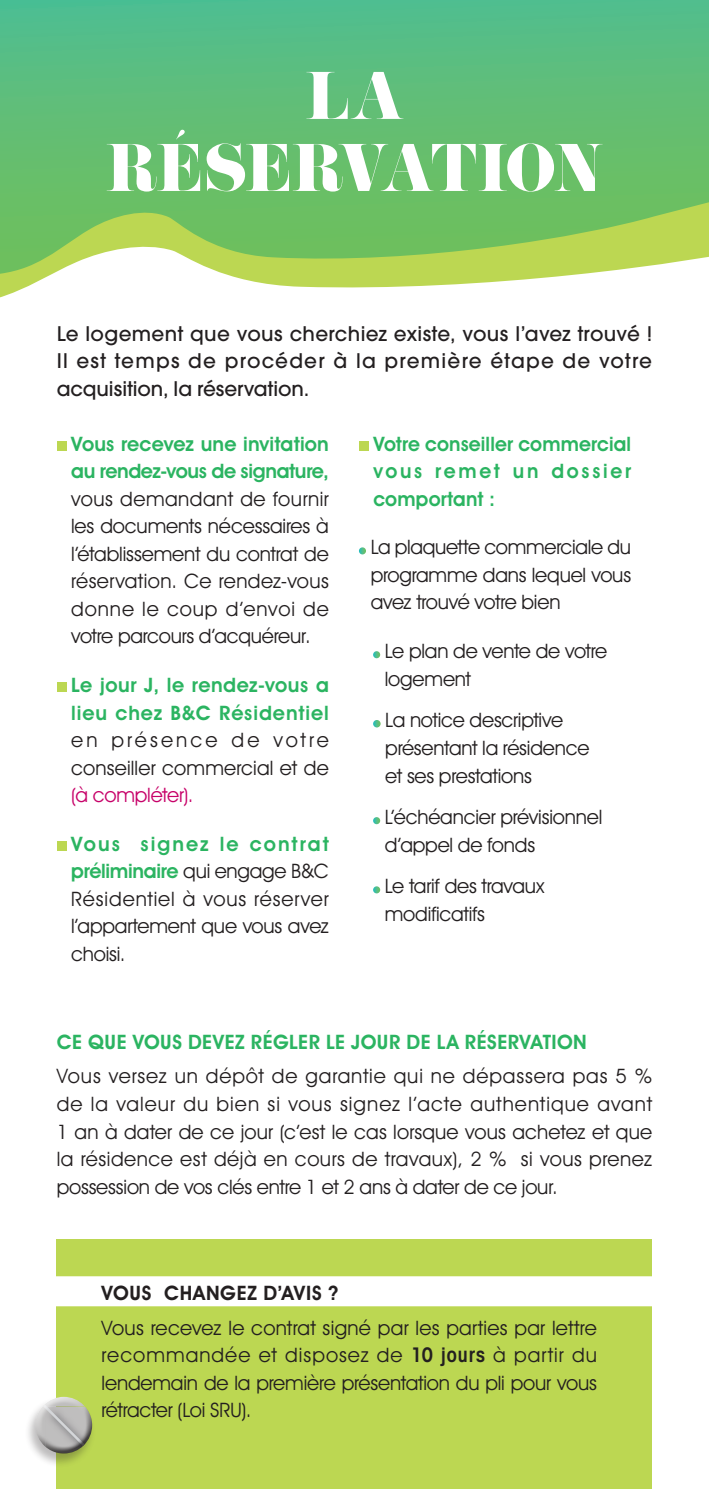
<style>
.page{position:relative;width:709px;height:1489px;background:#fff}
.page>*{position:absolute;margin:0;border:0;box-sizing:border-box;transform-origin:0 0}
.t1{font:60px "Pistilli";letter-spacing:-.04em;color:#fff}
.t2{font:20px/27.5px "Avant Garde IT Cby BT";letter-spacing:-.01em;color:#231f20;text-align:justify}
.t3{font:600 20px/27.5px "Avant Garde IT Cby BT";letter-spacing:.025em;color:#2bb461;text-align:justify}
.t4{font:500 20px/27.5px "ITC Avant Garde Std";letter-spacing:.01em;color:#231f20;text-align:justify}
.t5{font:600 20px "Avant Garde IT Cby BT";letter-spacing:.035em;color:#231f20}
.s1{font-weight:600;color:#2bb461}
.s2{font-weight:400;color:#231f20}
.s3{font-weight:400;color:#c70269}
.s4{font-weight:600;font-stretch:condensed}
</style>
<div class="page">
<div style="left:57px;top:1239px;width:595px;height:249px;background:#bcd752"></div>
<div style="left:24px;top:1395px;width:72px;height:72px;background:#231f20;opacity:.3"></div>
<div style="left:33px;top:1391px;width:61px;height:51px;background:#fff;opacity:.75"></div>
<div style="left:33px;top:1405px;width:63px;height:49px;background:#231f20;opacity:.75"></div>
<svg style="left:0;top:274px;width:581px;height:24px"></svg>
<svg style="left:0;top:0;width:709px;height:274px;background:#6dc274"></svg>
<div style="left:57px;top:441px;width:9px;height:9px;background:#bcd752"></div>
<div style="left:57px;top:682px;width:9px;height:10px;background:#bcd752"></div>
<div style="left:57px;top:841px;width:9px;height:9px;background:#bcd752"></div>
<div style="left:359px;top:441px;width:10px;height:9px;background:#bcd752"></div>
<svg style="left:359px;top:547px;width:7px;height:7px"></svg>
<svg style="left:373px;top:651px;width:7px;height:7px"></svg>
<svg style="left:373px;top:720px;width:7px;height:7px"></svg>
<svg style="left:373px;top:817px;width:7px;height:7px"></svg>
<svg style="left:373px;top:886px;width:7px;height:7px"></svg>
<div style="left:28px;top:1276px;width:652px;height:30px;background:#fff"></div>
<p class="t1" style="left:305px;top:58px;width:100px">LA</p>
<p class="t1" style="left:105px;top:130px;width:499px">RÉSERVATION</p>
<p class="t4" style="left:57px;top:320px;width:597px">Le logement que vous cherchiez existe, vous l’avez trouvé !<br>Il est temps de procéder à la première étape de votre acquisition, la réservation.</p>
<p class="t2" style="left:71px;top:429px;width:259px"><span class="s1">Vous recevez une invitation au rendez-vous de signature, </span>vous demandant de fournir les documents nécessaires à l’établissement du contrat de réservation. Ce rendez-vous donne le coup d’envoi de votre parcours d’acquéreur.</p>
<p class="t3" style="left:71px;top:671px;width:259px">Le jour J, le rendez-vous a lieu chez B&amp;C Résidentiel <span class="s2">en présence de votre conseiller commercial et de </span><span class="s3">(à compléter).</span></p>
<p class="t2" style="left:71px;top:829px;width:259px"><span class="s1">Vous signez le contrat préliminaire</span> qui engage B&amp;C Résidentiel à vous réserver l’appartement que vous avez choisi.</p>
<p class="t3" style="left:373px;top:429px;width:259px">Votre conseiller commercial vous remet un dossier comportant :</p>
<p class="t2" style="left:371px;top:533px;width:262px">La plaquette commerciale du programme dans lequel vous avez trouvé votre bien</p>
<p class="t2" style="left:385px;top:637px;width:224px">Le plan de vente de votre logement</p>
<p class="t2" style="left:385px;top:706px;width:206px;text-align:left">La notice descriptive présentant la résidence et ses prestations</p>
<p class="t2" style="left:385px;top:803px;width:219px">L’échéancier prévisionnel d’appel de fonds</p>
<p class="t2" style="left:385px;top:872px;width:161px">Le tarif des travaux modificatifs</p>
<p class="t3" style="left:57px;top:1027px;width:531px">CE QUE VOUS DEVEZ RÉGLER LE JOUR DE LA RÉSERVATION</p>
<p class="t2" style="left:57px;top:1062px;width:597px">Vous versez un dépôt de garantie qui ne dépassera pas 5 % de la valeur du bien si vous signez l’acte authentique avant 1 an à dater de ce jour (c’est le cas lorsque vous achetez et que la résidence est déjà en cours de travaux), 2 % si vous prenez possession de vos clés entre 1 et 2 ans à dater de ce jour.</p>
<p class="t5" style="left:102px;top:1280px;width:238px">VOUS CHANGEZ D’AVIS ?</p>
<p class="t2" style="left:102px;top:1313px;width:497px">Vous recevez le contrat signé par les parties par lettre recommandée et disposez de <span class="s4">10 jours</span> à partir du lendemain de la première présentation du pli pour vous rétracter (Loi SRU).</p>
</div>
